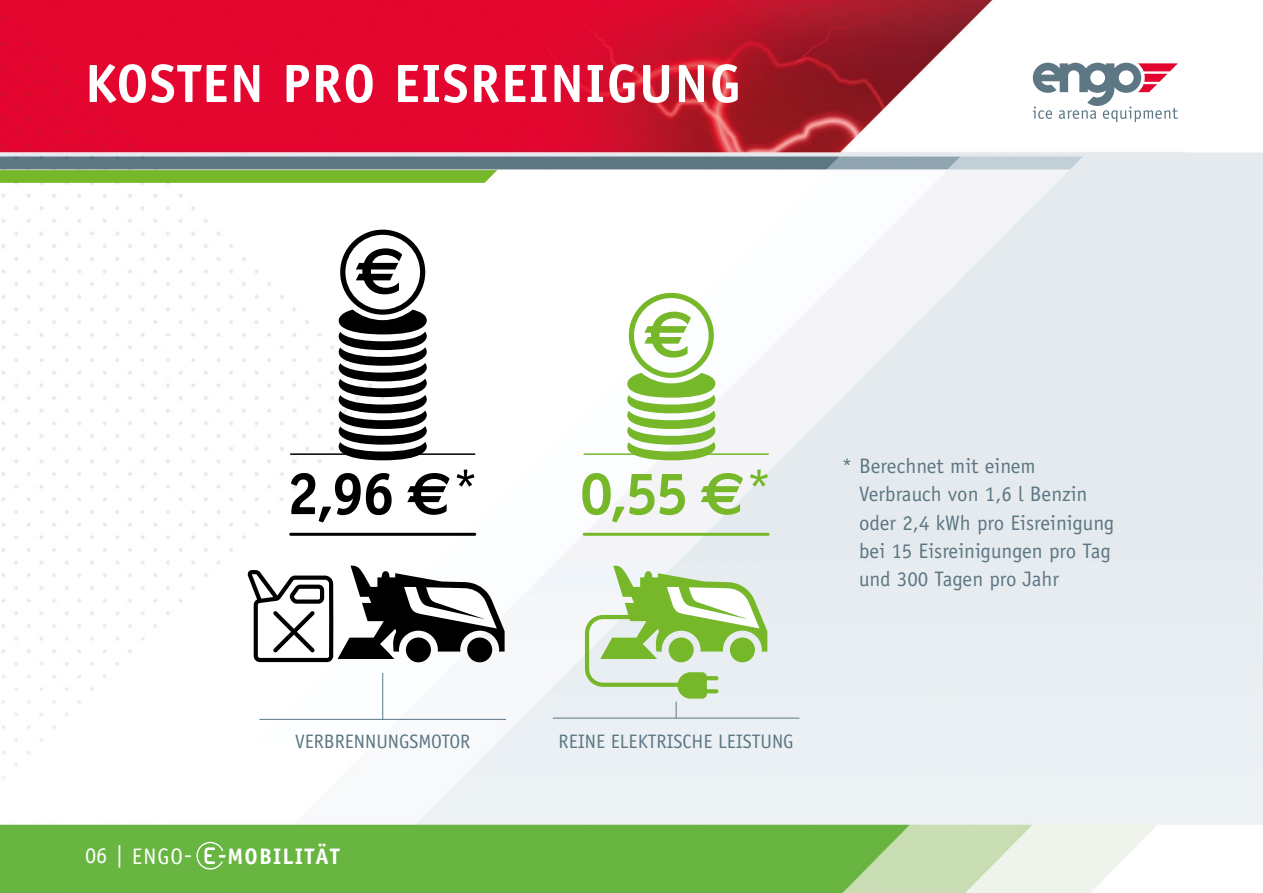
<style>
.page{position:relative;width:1263px;height:893px;background:#fff}
.page>*{position:absolute;margin:0;border:0;box-sizing:border-box;transform-origin:0 0}
.t1{font:700 60px "Officina Sans";color:#000}
.t2{font:700 60px "Officina Sans";color:#76b82a}
.t3{font:700 54px "Officina Sans";letter-spacing:.025em;color:#fff}
.t4{font:700 22.5px "Officina Sans";letter-spacing:.05em;color:#fff}
.t5{font:21px/28px "Officina Sans";color:#5d7784}
.t6{font:19.5px "Officina Sans";color:#5d7784}
.s1{font-family:"Euro Sans"}
.s2{font-weight:400;font-size:54px}
.s3{font-weight:400}
</style>
<div class="page">
<img style="left:0;top:0;width:1263px;height:893px">
<svg style="left:1033px;top:63px;width:145px;height:59px"></svg>
<svg style="left:196px;top:842px;width:27px;height:28px"></svg>
<svg style="left:0;top:170px;width:497px;height:13px;background:#79ba30"></svg>
<hr style="left:291px;top:453px;width:184px;height:2px;background:#000">
<hr style="left:584px;top:453px;width:184px;height:2px;background:#76b82a">
<svg style="left:339px;top:230px;width:88px;height:230px"></svg>
<svg style="left:627px;top:293px;width:88px;height:167px"></svg>
<svg style="left:247px;top:565px;width:258px;height:97px"></svg>
<hr style="left:382px;top:673px;width:1px;height:46px;background:#5d7784">
<hr style="left:259px;top:719px;width:247px;height:1px;background:#5d7784">
<hr style="left:553px;top:718px;width:246px;height:1px;background:#5d7784">
<svg style="left:585px;top:565px;width:182px;height:153px"></svg>
<hr style="left:584px;top:533px;width:184px;height:3px;background:#76b82a">
<hr style="left:291px;top:533px;width:184px;height:3px;background:#000">
<h2 class="t3" style="left:85px;top:50px;width:657px">KOSTEN PRO EISREINIGUNG</h2>
<h1 class="t1" style="left:286px;top:456px;width:194px">2,96 <span class="s1">O</span><span class="s2">*</span></h1>
<h1 class="t2" style="left:580px;top:456px;width:194px">0,55 <span class="s1">O</span><span class="s2">*</span></h1>
<p class="t5" style="left:859px;top:452px;width:257px;text-indent:-17px">* Berechnet mit einem<br>Verbrauch von 1,6 l Benzin oder 2,4 kWh pro Eisreinigung bei 15 Eisreinigungen pro Tag und 300 Tagen pro Jahr</p>
<p class="t6" style="left:295px;top:730px;width:177px">VERBRENNUNGSMOTOR</p>
<p class="t6" style="left:559px;top:730px;width:237px">REINE ELEKTRISCHE LEISTUNG</p>
<p class="t4" style="left:85px;top:842px;width:256px"><span class="s3">06 | ENGO-</span> -MOBILITÄT</p>
</div>
